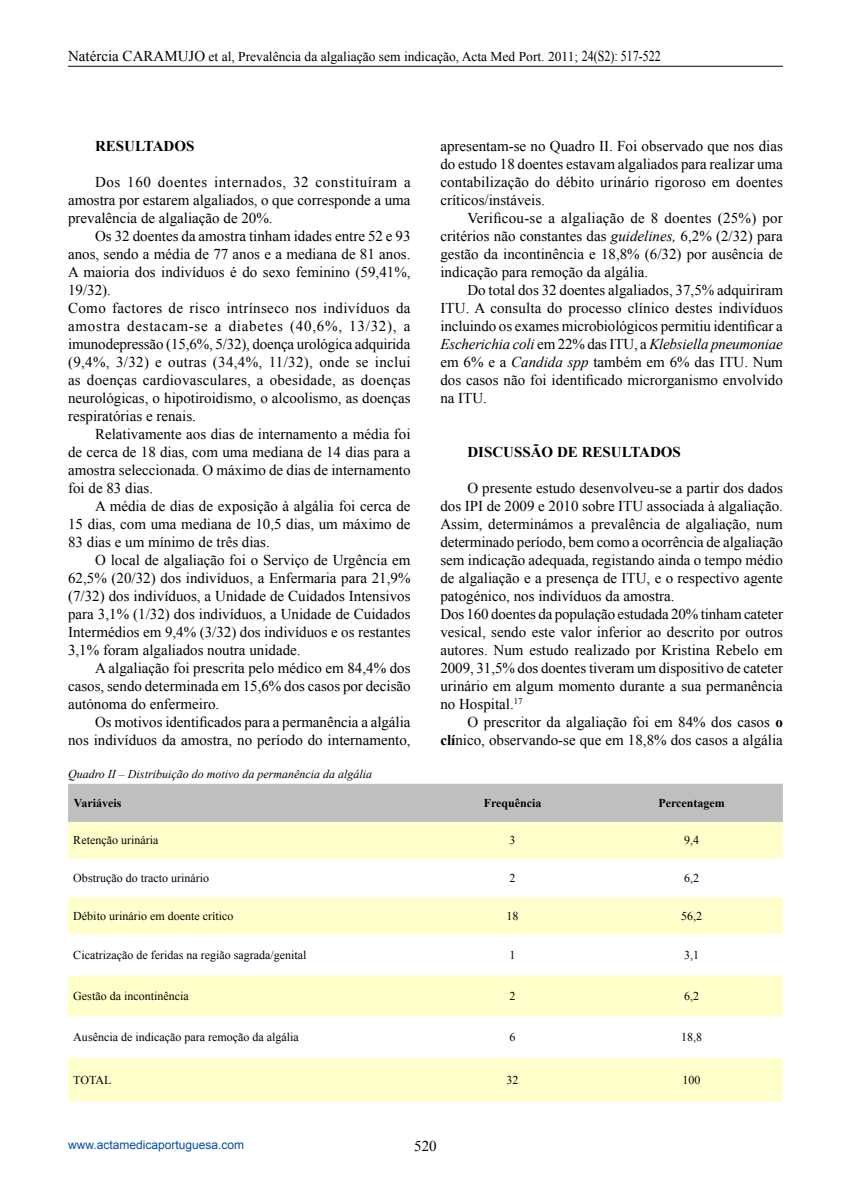
<style>
.page{position:relative;width:851px;height:1191px;background:#fff}
.page>*{position:absolute;margin:0;border:0;box-sizing:border-box;transform-origin:0 0}
.t1{font:15px/18px "Times New Roman";color:#000;text-align:justify}
.t2{font:700 15px "Times New Roman";color:#000}
.t3{font:13.5px "Times New Roman";color:#000}
.t4{font:12px "Times New Roman";color:#000}
.t5{font:italic 12px "Times New Roman";color:#000}
.t6{font:700 12px "Times New Roman";color:#000}
.t7{font:12px "Arial";color:#034ea2}
.s1{font-size:15px}
.s2{font-style:italic}
.s3{font-weight:700}
</style>
<div class="page">
<div style="left:68px;top:783px;width:714px;height:39px;background:#bfbfbf"></div>
<svg style="left:68px;top:822px;width:714px;height:279px;fill:#ffc"></svg>
<hr style="left:68px;top:66px;width:714px;height:1px;background:#000">
<p class="t3" style="left:68px;top:48px;width:594px"><span class="s1">Natércia CARAMUJO</span> et al, Prevalência da algaliação sem indicação, Acta Med Port. 2011; <span class="s1">24(S2): 517-522</span></p>
<p class="t1" style="left:440px;top:136px;width:344px">apresentam-se no Quadro II. Foi observado que nos dias do estudo 18 doentes estavam algaliados para realizar uma contabilização do débito urinário rigoroso em doentes críticos/instáveis.</p>
<p class="t1" style="left:440px;top:208px;width:344px;text-indent:27px">Verificou-se a algaliação de 8 doentes (25%) por critérios não constantes das <span class="s2">guidelines,</span> 6,2% (2/32) para gestão da incontinência e 18,8% (6/32) por ausência de indicação para remoção da algália.</p>
<p class="t1" style="left:440px;top:280px;width:344px;text-indent:27px">Do total dos 32 doentes algaliados, 37,5% adquiriram ITU. A consulta do processo clínico destes indivíduos incluindo os exames microbiológicos permitiu identificar a <span class="s2">Escherichia coli</span> em 22% das ITU, a <span class="s2">Klebsiella pneumoniae </span>em 6% e a <span class="s2">Candida spp</span> também em 6% das ITU. Num dos casos não foi identificado microrganismo envolvido na ITU.</p>
<p class="t2" style="left:95px;top:135px;width:22px">Resultados</p>
<p class="t1" style="left:68px;top:172px;width:344px;text-indent:27px">Dos 160 doentes internados, 32 constituíram a amostra por estarem algaliados, o que corresponde a uma prevalência de algaliação de 20%.</p>
<p class="t1" style="left:68px;top:226px;width:344px;text-align:left;text-indent:27px">Os 32 doentes da amostra tinham idades entre 52 e 93 anos, sendo a média de 77 anos e a mediana de 81 anos.<br>A maioria dos indivíduos é do sexo feminino (59,41%, 19/32).<br>Como factores de risco intrínseco nos indivíduos da amostra destacam-se a diabetes (40,6%, 13/32), a imunodepressão (15,6%, 5/32), doença urológica adquirida (9,4%, 3/32) e outras (34,4%, 11/32), onde se inclui as doenças cardiovasculares, a obesidade, as doenças neurológicas, o hipotiroidismo, o alcoolismo, as doenças respiratórias e renais.</p>
<p class="t1" style="left:68px;top:424px;width:344px;text-indent:27px">Relativamente aos dias de internamento a média foi de cerca de 18 dias, com uma mediana de 14 dias para a amostra seleccionada. O máximo de dias de internamento foi de 83 dias.</p>
<p class="t1" style="left:68px;top:496px;width:344px;text-indent:27px">A média de dias de exposição à algália foi cerca de 15 dias, com uma mediana de 10,5 dias, um máximo de 83 dias e um mínimo de três dias.</p>
<p class="t1" style="left:68px;top:550px;width:344px;text-indent:27px">O local de algaliação foi o Serviço de Urgência em 62,5% (20/32) dos indivíduos, a Enfermaria para 21,9% (7/32) dos indivíduos, a Unidade de Cuidados Intensivos para 3,1% (1/32) dos indivíduos, a Unidade de Cuidados Intermédios em 9,4% (3/32) dos indivíduos e os restantes 3,1% foram algaliados noutra unidade.</p>
<p class="t1" style="left:68px;top:658px;width:344px;text-indent:27px">A algaliação foi prescrita pelo médico em 84,4% dos casos, sendo determinada em 15,6% dos casos por decisão autónoma do enfermeiro.</p>
<p class="t1" style="left:68px;top:712px;width:344px;text-align:right">Os motivos identificados para a permanência a algália<br>nos indivíduos da amostra, no período do internamento,</p>
<p class="t5" style="left:68px;top:765px;width:305px">Quadro II – Distribuição do motivo da permanência da algália</p>
<p class="t6" style="left:74px;top:794px;width:49px">Variáveis</p>
<p class="t6" style="left:483px;top:794px;width:59px">Frequência</p>
<p class="t6" style="left:658px;top:794px;width:68px">Percentagem</p>
<p class="t4" style="left:73px;top:832px;width:86px">Retenção urinária</p>
<p class="t4" style="left:509px;top:832px;width:7px">3</p>
<p class="t4" style="left:684px;top:832px;width:16px">9,4</p>
<p class="t4" style="left:73px;top:870px;width:137px">Obstrução do tracto urinário</p>
<p class="t4" style="left:509px;top:870px;width:7px">2</p>
<p class="t4" style="left:684px;top:870px;width:16px">6,2</p>
<p class="t4" style="left:73px;top:908px;width:161px">Débito urinário em doente crítico</p>
<p class="t4" style="left:506px;top:908px;width:13px">18</p>
<p class="t4" style="left:681px;top:908px;width:22px">56,2</p>
<p class="t4" style="left:73px;top:947px;width:234px">Cicatrização de feridas na região sagrada/genital</p>
<p class="t4" style="left:509px;top:947px;width:7px">1</p>
<p class="t4" style="left:684px;top:947px;width:16px">3,1</p>
<p class="t4" style="left:73px;top:988px;width:117px">Gestão da incontinência</p>
<p class="t4" style="left:509px;top:988px;width:7px">2</p>
<p class="t4" style="left:684px;top:988px;width:16px">6,2</p>
<p class="t4" style="left:73px;top:1029px;width:227px">Ausência de indicação para remoção da algália</p>
<p class="t4" style="left:509px;top:1029px;width:7px">6</p>
<p class="t4" style="left:681px;top:1029px;width:22px">18,8</p>
<p class="t4" style="left:73px;top:1071px;width:40px">TOTAL</p>
<p class="t4" style="left:506px;top:1071px;width:13px">32</p>
<p class="t4" style="left:682px;top:1071px;width:19px">100</p>
<p class="t2" style="left:467px;top:441px;width:22px">Discussão</p>
<p class="t2" style="left:557px;top:441px;width:36px">de resultados</p>
<p class="t1" style="left:440px;top:478px;width:344px;text-align:left;text-indent:27px">O presente estudo desenvolveu-se a partir dos dados dos IPI de 2009 e 2010 sobre ITU associada à algaliação.<br>Assim, determinámos a prevalência de algaliação, num determinado período, bem como a ocorrência de algaliação sem indicação adequada, registando ainda o tempo médio de algaliação e a presença de ITU, e o respectivo agente patogénico, nos indivíduos da amostra.<br>Dos 160 doentes da população estudada 20% tinham cateter vesical, sendo este valor inferior ao descrito por outros autores. Num estudo realizado por Kristina Rebelo em 2009, 31,5% dos doentes tiveram um dispositivo de cateter urinário em algum momento durante a sua permanência no Hospital.<sup>17</sup></p>
<p class="t1" style="left:440px;top:712px;width:344px;text-align:right">O prescritor da algaliação foi em 84% dos casos <span class="s3">o clí</span>nico, observando-se que em 18,8% dos casos a algália</p>
<p class="t7" style="left:68px;top:1136px;width:178px">www.actamedicaportuguesa.com</p>
<p class="t1" style="left:414px;top:1137px;width:24px">520</p>
</div>
